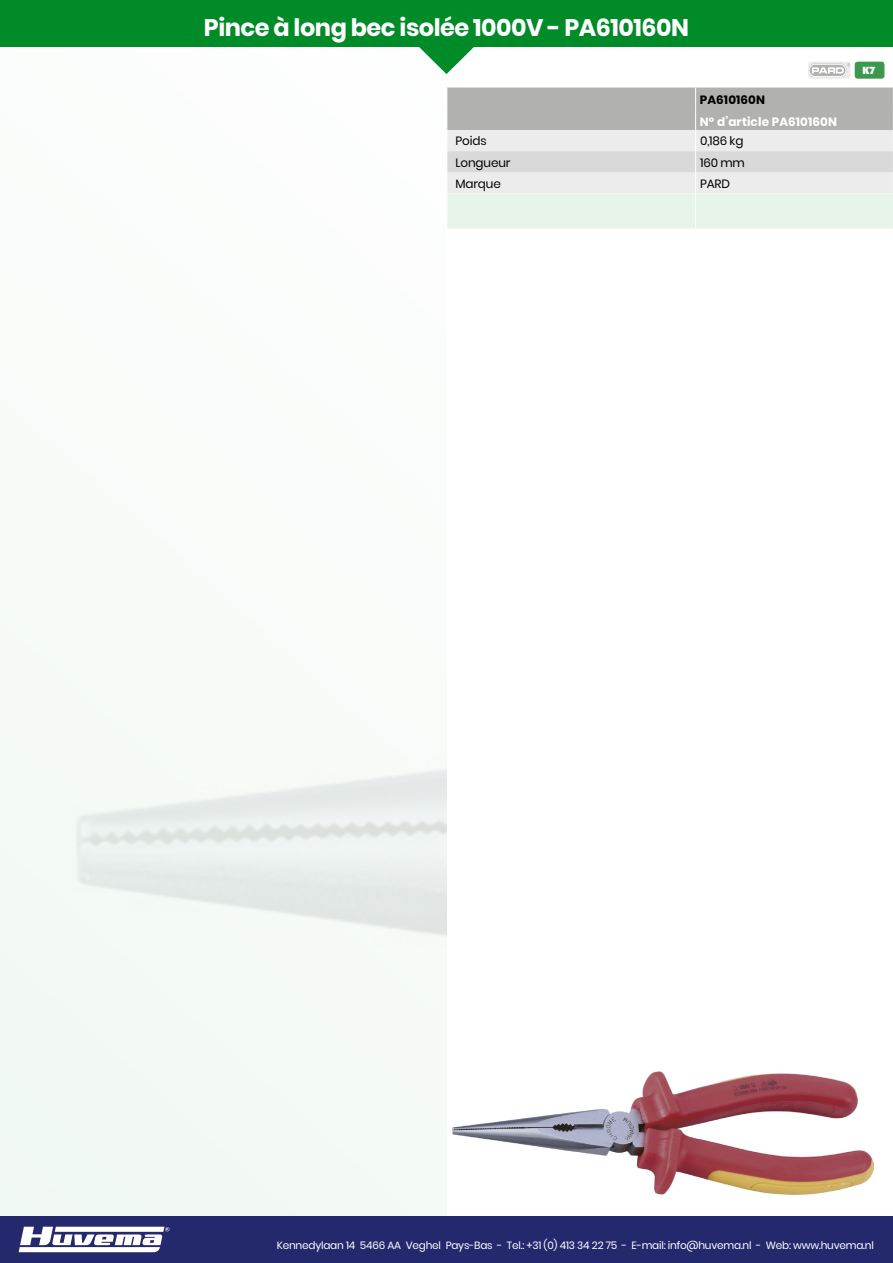
<style>
.page{position:relative;width:893px;height:1263px;background:#fff}
.page>*{position:absolute;margin:0;border:0;box-sizing:border-box;transform-origin:0 0}
.Tile_Header{font:700 24px "Poppins";letter-spacing:-.02em;color:#fff}
.itemNo_ATA{font:700 12px "Poppins";letter-spacing:.01em;color:#fff}
.Table_Horzontal_Left{font:12px "Poppins";letter-spacing:-.01em;color:#000}
.Table_body_ATA{font:12px "Poppins";letter-spacing:-.02em;color:#000}
.type_ATA{font:700 12px "Poppins";letter-spacing:.01em;color:#000}
.t1{font:10.5px "Poppins";letter-spacing:-.02em;color:#fff}
.Promo_VSP{font:900 10.5px "Dax";color:#fff}
</style>
<div class="page">
<div style="left:0;top:0;width:446px;height:1263px;background:#f7fbf8"></div>
<div style="left:0;top:1216px;width:893px;height:47px;background:#24286c"></div>
<svg style="left:19px;top:1227px;width:150px;height:25px"></svg>
<div style="left:0;top:0;width:893px;height:47px;background:#008b29"></div>
<div style="left:808px;top:62px;width:42px;height:17px;background:#e5e5e4;border-radius:3px"></div>
<svg style="left:808px;top:63px;width:42px;height:14px"></svg>
<div style="left:855px;top:62px;width:29px;height:17px;background:#3c984c;border-radius:3px"></div>
<svg style="left:447px;top:88px;width:446px;height:141px;background:#d6d9d7"></svg>
<svg style="left:419px;top:47px;width:55px;height:27px"></svg>
<img style="left:452px;top:1071px;width:421px;height:124px">
<p class="Tile_Header" style="left:204px;top:14px;width:486px">Pince à long bec isolée 1000V - PA610160N</p>
<p class="type_ATA" style="left:700px;top:93px;width:67px">PA610160N</p>
<p class="itemNo_ATA" style="left:700px;top:115px;width:139px">N° d’article PA610160N</p>
<p class="Table_Horzontal_Left" style="left:455px;top:134px;width:33px">Poids</p>
<p class="Table_body_ATA" style="left:700px;top:134px;width:45px">0,186 kg</p>
<p class="Table_Horzontal_Left" style="left:455px;top:155px;width:57px">Longueur</p>
<p class="Table_body_ATA" style="left:700px;top:155px;width:46px">160 mm</p>
<p class="Table_Horzontal_Left" style="left:455px;top:176px;width:47px">Marque</p>
<p class="Table_body_ATA" style="left:700px;top:176px;width:31px">PARD</p>
<p class="Promo_VSP" style="left:862px;top:65px;width:15px">K7</p>
<p class="t1" style="left:277px;top:1239px;width:599px">Kennedylaan 14 5466 AA Veghel Pays-Bas - Tel.: +31 (0) 413 34 22 75 - E-mail: info@huvema.nl - Web: www.huvema.nl</p>
</div>
